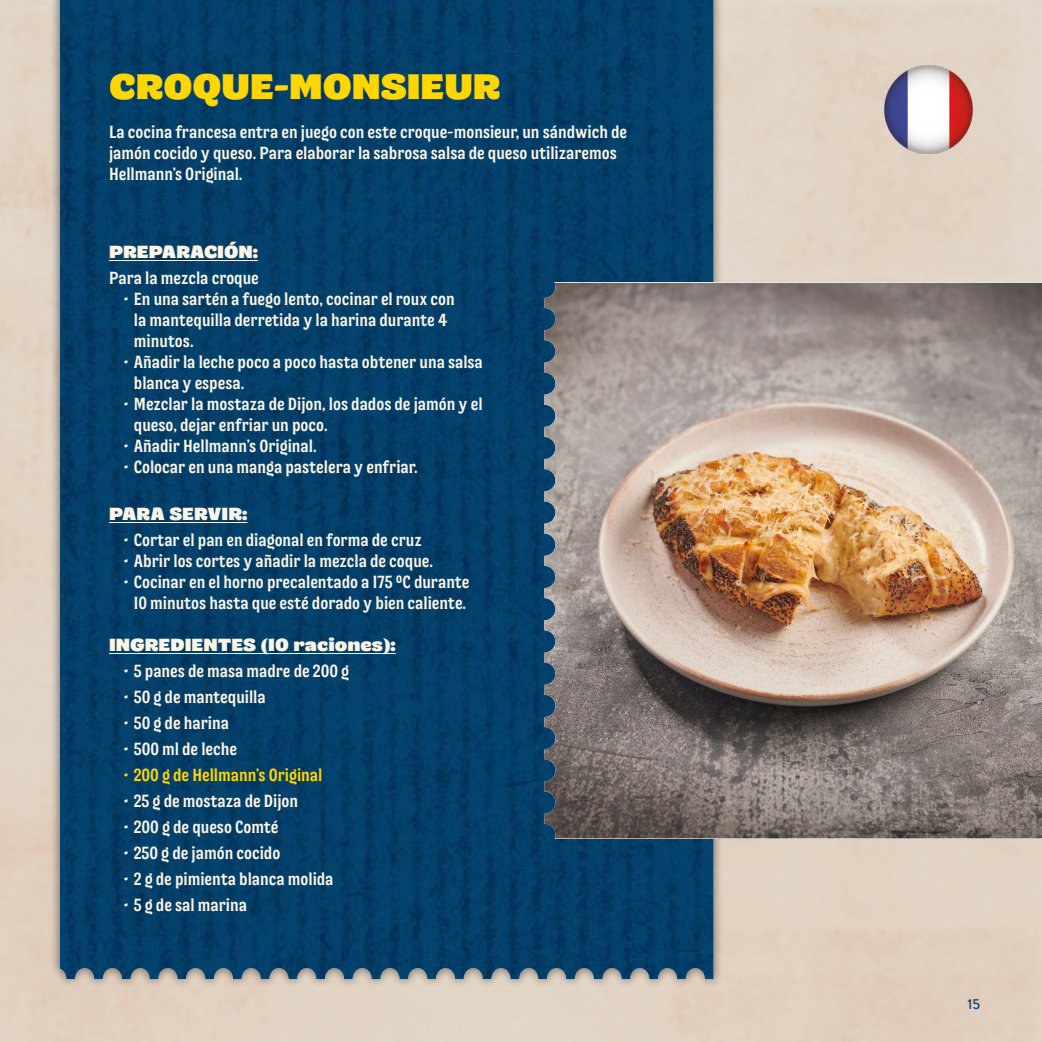
<style>
.page{position:relative;width:1042px;height:1042px;background:#e1d3c3}
.page>*{position:absolute;margin:0;border:0;box-sizing:border-box;transform-origin:0 0}
.t1{font:expanded 35.35px "Dollop Serif";color:#ffd600}
.t2{font:condensed 17.5px/21px "Dollop Serif";color:#fbf5e7}
.t3{font:expanded 17.5px "Dollop Serif";color:#fbf5e7}
.t4{font:condensed 17.5px "Dollop Serif";color:#ffd600}
.t5{font:500 14px "Brandon Text";color:#00477f}
</style>
<div class="page">
<div style="left:50px;top:0;width:673px;height:988px;background:#000;opacity:.5"></div>
<img style="left:60px;top:0;width:653px;height:979px">
<img style="left:544px;top:283px;width:498px;height:555px">
<hr style="left:109px;top:260px;width:149px;height:1px;background:#fbf5e7">
<hr style="left:109px;top:522px;width:138px;height:1px;background:#fbf5e7">
<hr style="left:109px;top:653px;width:287px;height:1px;background:#fbf5e7">
<img style="left:866px;top:65px;width:125px;height:88px">
<h1 class="t1" style="left:109px;top:64px;width:393px">CROQUE-MONSIEUR</h1>
<p class="t2" style="left:109px;top:122px;width:520px">La cocina francesa entra en juego con este croque-monsieur, un sándwich de jamón cocido y queso. Para elaborar la sabrosa salsa de queso utilizaremos<br>Hellmann’s Original.</p>
<p class="t3" style="left:109px;top:241px;width:151px">PREPARACIÓN:</p>
<p class="t2" style="left:109px;top:268px;width:151px">Para la mezcla croque</p>
<p class="t2" style="left:134px;top:289px;width:322px;text-indent:-10px">• En una sartén a fuego lento, cocinar el roux con la mantequilla derretida y la harina durante 4 minutos.</p>
<p class="t2" style="left:134px;top:352px;width:351px;text-indent:-10px">• Añadir la leche poco a poco hasta obtener una salsa blanca y espesa.</p>
<p class="t2" style="left:134px;top:394px;width:350px;text-indent:-10px">• Mezclar la mostaza de Dijon, los dados de jamón y el queso, dejar enfriar un poco.</p>
<p class="t2" style="left:124px;top:436px;width:194px">• Añadir Hellmann’s Original.</p>
<p class="t2" style="left:124px;top:457px;width:295px">• Colocar en una manga pastelera y enfriar.</p>
<p class="t3" style="left:109px;top:503px;width:140px">PARA SERVIR:</p>
<p class="t2" style="left:124px;top:530px;width:299px">• Cortar el pan en diagonal en forma de cruz</p>
<p class="t2" style="left:124px;top:551px;width:311px">• Abrir los cortes y añadir la mezcla de coque.</p>
<p class="t2" style="left:124px;top:572px;width:347px;text-align:center">• Cocinar en el horno precalentado a 175 ºC durante<br>10 minutos hasta que esté dorado y bien caliente.</p>
<p class="t3" style="left:109px;top:634px;width:288px">INGREDIENTES (10 raciones):</p>
<p class="t2" style="left:124px;top:661px;width:227px">• 5 panes de masa madre de 200 g</p>
<p class="t2" style="left:124px;top:686px;width:143px">• 50 g de mantequilla</p>
<p class="t2" style="left:124px;top:712px;width:107px">• 50 g de harina</p>
<p class="t2" style="left:124px;top:738px;width:115px">• 500 ml de leche</p>
<p class="t4" style="left:124px;top:765px;width:200px">• 200 g de Hellmann’s Original</p>
<p class="t2" style="left:124px;top:790px;width:176px">• 25 g de mostaza de Dijon</p>
<p class="t2" style="left:124px;top:816px;width:156px">• 200 g de queso Comté</p>
<p class="t2" style="left:124px;top:842px;width:158px">• 250 g de jamón cocido</p>
<p class="t2" style="left:124px;top:868px;width:211px">• 2 g de pimienta blanca molida</p>
<p class="t2" style="left:124px;top:894px;width:125px">• 5 g de sal marina</p>
<p class="t5" style="left:967px;top:994px;width:14px">15</p>
</div>
